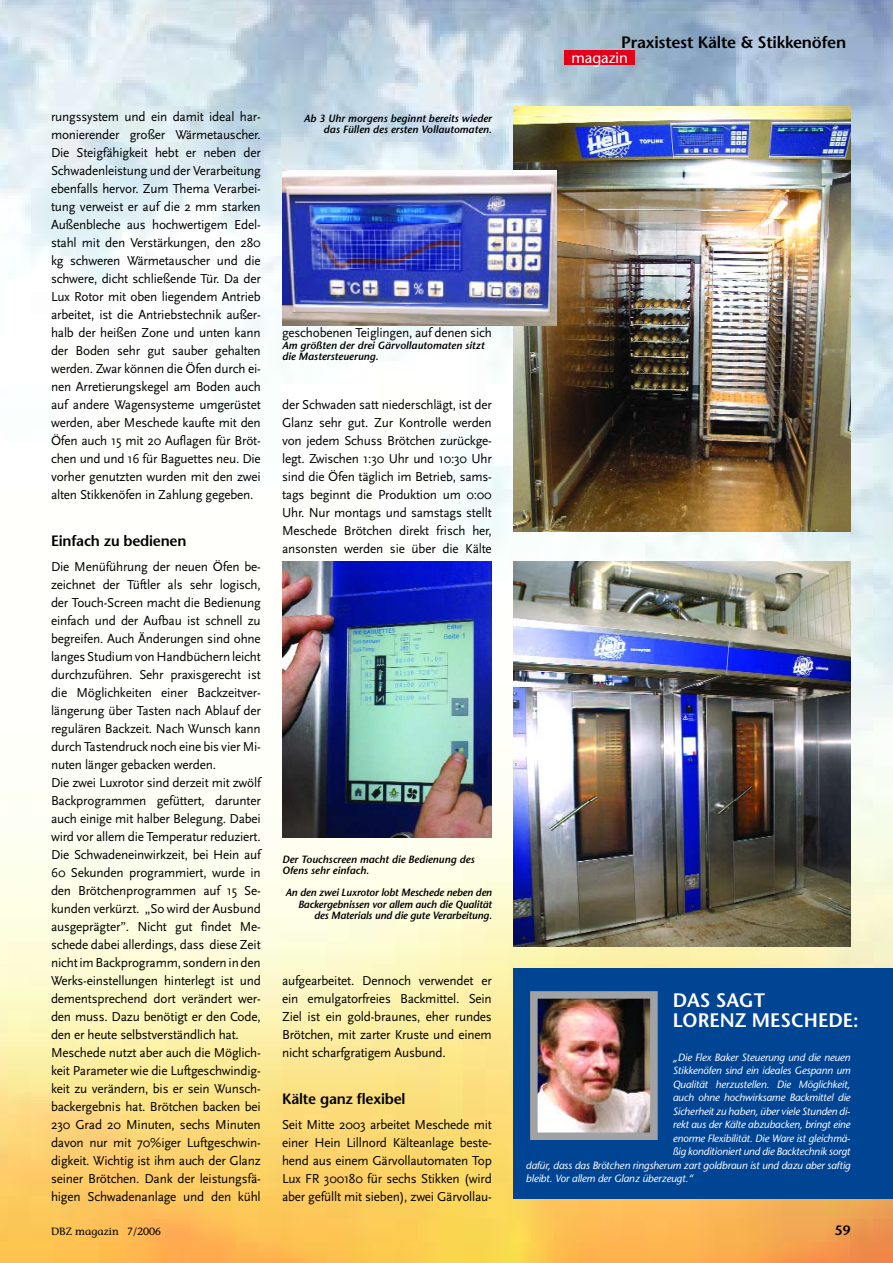
<style>
.page{position:relative;width:893px;height:1263px;background:#fff}
.page>*{position:absolute;margin:0;border:0;box-sizing:border-box;transform-origin:0 0}
.t1{font:600 19.5px/20.9px "Stone Sans";color:#fff}
.t2{font:600 16.5px "Stone Sans";letter-spacing:-.015em;color:#000}
.t3{font:600 15px "Stone Sans";letter-spacing:-.015em;color:#000}
.t4{font:15px "Stone Sans";color:#fff}
.t5{font:13.5px/18px "Scala Sans";letter-spacing:-.015em;color:#000;text-align:justify}
.t6{font:600 13.5px "Stone Sans";color:#000}
.t7{font:italic 10.5px "Stone Sans";letter-spacing:-.015em;color:#fff}
.t8{font:italic 600 10.5px/11.2px "Stone Sans";color:#000}
.t9{font:10.5px "Stone Informal";color:#000}
</style>
<div class="page">
<img style="left:0;top:0;width:893px;height:1263px">
<div style="left:564px;top:50px;width:71px;height:15px;background:#e2001a"></div>
<img style="left:513px;top:106px;width:337px;height:425px">
<img style="left:513px;top:561px;width:337px;height:385px">
<img style="left:282px;top:561px;width:210px;height:277px">
<div style="left:513px;top:968px;width:380px;height:230px;background:#004494"></div>
<img style="left:539px;top:1000px;width:110px;height:131px">
<div style="left:530px;top:991px;width:128px;height:149px;border:8px solid #a1a2a4"></div>
<img style="left:282px;top:170px;width:275px;height:156px">
<p class="t2" style="left:621px;top:32px;width:226px">Praxistest Kälte &amp; Stikkenöfen</p>
<p class="t5" style="left:51px;top:108px;width:211px">rungssystem und ein damit ideal har&shy;monierender großer Wärmetauscher.<br>Die Steigfähigkeit hebt er neben der Schwadenleistung und der Verarbeitung ebenfalls hervor. Zum Thema Verarbei&shy;tung verweist er auf die 2 mm starken Außenbleche aus hochwertigem Edel&shy;stahl mit den Verstärkungen, den 280 kg schweren Wärmetauscher und die schwere, dicht schließende Tür. Da der Lux Rotor mit oben liegendem Antrieb arbeitet, ist die Antriebstechnik außer&shy;halb der heißen Zone und unten kann der Boden sehr gut sauber gehalten werden. Zwar können die Öfen durch ei&shy;nen Arretierungskegel am Boden auch auf andere Wagensysteme umgerüstet werden, aber Meschede kaufte mit den Öfen auch 15 mit 20 Auflagen für Bröt&shy;chen und und 16 für Baguettes neu. Die vorher genutzten wurden mit den zwei alten Stikkenöfen in Zahlung gegeben.</p>
<p class="t3" style="left:51px;top:531px;width:137px">Einfach zu bedienen</p>
<p class="t5" style="left:51px;top:558px;width:211px;text-align:left">Die Menüführung der neuen Öfen be&shy;zeichnet der Tüftler als sehr logisch, der Touch-Screen macht die Bedienung einfach und der Aufbau ist schnell zu begreifen. Auch Änderungen sind ohne langes Studium von Handbüchern leicht durchzuführen. Sehr praxisgerecht ist die Möglichkeiten einer Backzeitver&shy;längerung über Tasten nach Ablauf der regulären Backzeit. Nach Wunsch kann durch Tastendruck noch eine bis vier Mi&shy;nuten länger gebacken werden.<br>Die zwei Luxrotor sind derzeit mit zwölf Backprogrammen gefüttert, darunter auch einige mit halber Belegung. Dabei wird vor allem die Temperatur reduziert.<br>Die Schwadeneinwirkzeit, bei Hein auf 60 Sekunden programmiert, wurde in den Brötchenprogrammen auf 15 Se&shy;kunden verkürzt. „So wird der Ausbund ausgeprägter”. Nicht gut findet Me&shy;schede dabei allerdings, dass diese Zeit nicht im Backprogramm, sondern in den Werks-einstellungen hinterlegt ist und dementsprechend dort verändert wer&shy;den muss. Dazu benötigt er den Code, den er heute selbstverständlich hat.<br>Meschede nutzt aber auch die Möglich&shy;keit Parameter wie die Luftgeschwindig&shy;keit zu verändern, bis er sein Wunsch&shy;backergebnis hat. Brötchen backen bei 230 Grad 20 Minuten, sechs Minuten davon nur mit 70%iger Luftgeschwin&shy;digkeit. Wichtig ist ihm auch der Glanz seiner Brötchen. Dank der leistungsfä&shy;higen Schwadenanlage und den kühl</p>
<p class="t8" style="left:304px;top:113px;width:190px;text-align:right">Ab 3 Uhr morgens beginnt bereits wieder das Füllen des ersten Vollautomaten.</p>
<p class="t5" style="left:282px;top:324px;width:211px">geschobenen Teiglingen, auf denen sich</p>
<p class="t8" style="left:282px;top:339px;width:204px">Am größten der drei Gärvollautomaten sitzt die Mastersteuerung.</p>
<p class="t5" style="left:282px;top:396px;width:211px">der Schwaden satt niederschlägt, ist der Glanz sehr gut. Zur Kontrolle werden von jedem Schuss Brötchen zurückge&shy;legt. Zwischen 1:30 Uhr und 10:30 Uhr sind die Öfen täglich im Betrieb, sams&shy;tags beginnt die Produktion um 0:00<br>Uhr. Nur montags und samstags stellt Meschede Brötchen direkt frisch her, ansonsten werden sie über die Kälte</p>
<p class="t8" style="left:282px;top:853px;width:194px">Der Touchscreen macht die Bedienung des<br>Ofens sehr einfach.</p>
<p class="t8" style="left:285px;top:887px;width:208px;text-align:right">An den zwei Luxrotor lobt Meschede neben den<br>Backergebnissen vor allem auch die Qualität des Materials und die gute Verarbeitung.</p>
<p class="t5" style="left:282px;top:972px;width:211px">aufgearbeitet. Dennoch verwendet er ein emulgatorfreies Backmittel. Sein Ziel ist ein gold-braunes, eher rundes Brötchen, mit zarter Kruste und einem nicht scharfgratigem Ausbund.</p>
<p class="t3" style="left:282px;top:1089px;width:125px">Kälte ganz flexibel</p>
<p class="t5" style="left:282px;top:1116px;width:211px">Seit Mitte 2003 arbeitet Meschede mit einer Hein Lillnord Kälteanlage beste&shy;hend aus einem Gärvollautomaten Top Lux FR 300180 für sechs Stikken (wird aber gefüllt mit sieben), zwei Gärvollau-</p>
<p class="t4" style="left:571px;top:48px;width:58px">magazin</p>
<h1 class="t1" style="left:673px;top:989px;width:187px">Das sagt<br>Lorenz Meschede:</h1>
<p class="t7" style="left:673px;top:1051px;width:179px">„Die Flex Baker Steuerung und die neuen</p>
<p class="t7" style="left:673px;top:1064px;width:179px">Stikkenöfen sind ein ideales Gespann um</p>
<p class="t7" style="left:673px;top:1078px;width:179px">Qualität herzustellen. Die Möglichkeit,</p>
<p class="t7" style="left:673px;top:1091px;width:179px">auch ohne hochwirksame Backmittel die</p>
<p class="t7" style="left:673px;top:1105px;width:179px">Sicherheit zu haben, über viele Stunden di-</p>
<p class="t7" style="left:673px;top:1118px;width:179px">rekt aus der Kälte abzubacken, bringt eine</p>
<p class="t7" style="left:673px;top:1132px;width:179px">enorme Flexibilität. Die Ware ist gleichmä-</p>
<p class="t7" style="left:673px;top:1145px;width:179px">ßig konditioniert und die Backtechnik sorgt</p>
<p class="t7" style="left:526px;top:1159px;width:326px">dafür, dass das Brötchen ringsherum zart goldbraun ist und dazu aber saftig</p>
<p class="t7" style="left:526px;top:1172px;width:169px">bleibt. Vor allem der Glanz überzeugt.“</p>
<p class="t9" style="left:51px;top:1225px;width:112px">DBZ magazin 7/2006</p>
<p class="t6" style="left:835px;top:1222px;width:17px">59</p>
</div>
